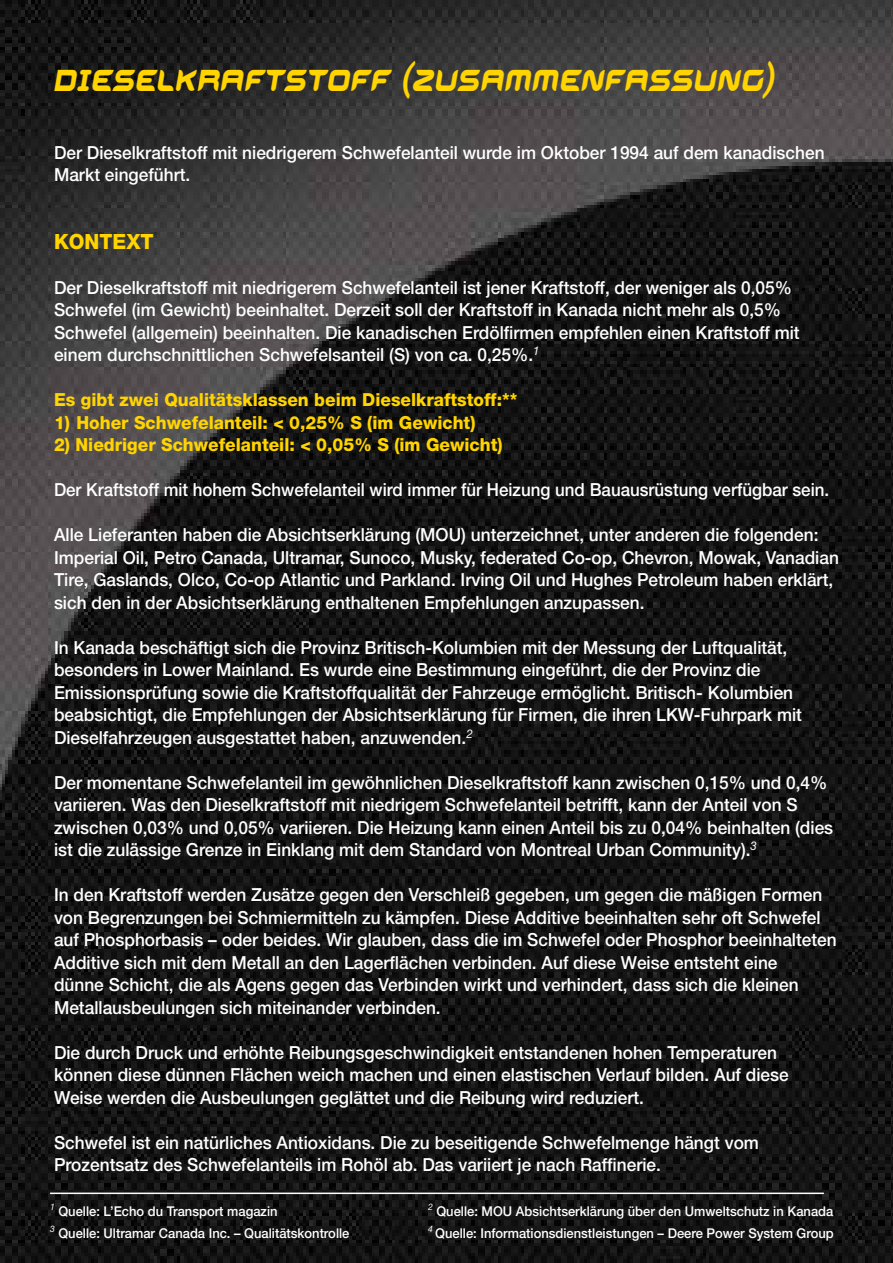
<style>
.page{position:relative;width:893px;height:1263px;background:#fff}
.page>*{position:absolute;margin:0;border:0;box-sizing:border-box;transform-origin:0 0}
.t1{font:italic 45px "Aura";color:#ffd400;scale:.8 1}
.t2{font:800 21px "Helvetica Neue LT Pro";color:#ffd400;scale:.96 1}
.t3{font:500 18px/22.5px "Helvetica Neue LT Pro";color:#fff;scale:.96 1}
.t4{font:800 18px "Helvetica Neue LT Pro";color:#ffd400;scale:.96 1}
.t5{font:500 18px "Helvetica Neue LT Pro";color:#fff;scale:.94 1}
.t6{font:500 13.5px "Helvetica Neue LT Pro";color:#fff;scale:.96 1}
</style>
<div class="page">
<img style="left:0;top:0;width:893px;height:1263px">
<hr style="left:50px;top:1192px;width:774px;height:2px;background:#fff">
<h1 class="t1" style="left:54px;top:60px;width:904px">DIESELKRAFTSTOFF (ZUSAMMENFASSUNG)</h1>
<p class="t3" style="left:54px;top:141px;width:804px">Der Dieselkraftstoff mit niedrigerem Schwefelanteil wurde im Oktober 1994 auf dem kanadischen<br>Markt eingeführt.</p>
<p class="t2" style="left:54px;top:229px;width:105px">KONTEXT</p>
<p class="t3" style="left:54px;top:276px;width:778px">Der Dieselkraftstoff mit niedrigerem Schwefelanteil ist jener Kraftstoff, der weniger als 0,05% Schwefel (im Gewicht) beeinhaltet. Derzeit soll der Kraftstoff in Kanada nicht mehr als 0,5% Schwefel (allgemein) beeinhalten. Die kanadischen Erdölfirmen empfehlen einen Kraftstoff mit einem durchschnittlichen Schwefelsanteil (S) von ca. 0,25%.<sup>1</sup></p>
<p class="t4" style="left:54px;top:389px;width:484px">Es gibt zwei Qualitätsklassen beim Dieselkraftstoff:**</p>
<p class="t4" style="left:54px;top:412px;width:441px">1) Hoher Schwefelanteil: &lt; 0,25% S (im Gewicht)</p>
<p class="t4" style="left:54px;top:434px;width:469px">2) Niedriger Schwefelanteil: &lt; 0,05% S (im Gewicht)</p>
<p class="t5" style="left:54px;top:479px;width:826px">Der Kraftstoff mit hohem Schwefelanteil wird immer für Heizung und Bauausrüstung verfügbar sein.</p>
<p class="t3" style="left:54px;top:524px;width:819px">Alle Lieferanten haben die Absichtserklärung (MOU) unterzeichnet, unter anderen die folgenden:<br>Imperial Oil, Petro Canada, Ultramar, Sunoco, Musky, federated Co-op, Chevron, Mowak, Vanadian Tire, Gaslands, Olco, Co-op Atlantic und Parkland. Irving Oil und Hughes Petroleum haben erklärt, sich den in der Absichtserklärung enthaltenen Empfehlungen anzupassen.</p>
<p class="t3" style="left:54px;top:636px;width:781px">In Kanada beschäftigt sich die Provinz Britisch-Kolumbien mit der Messung der Luftqualität, besonders in Lower Mainland. Es wurde eine Bestimmung eingeführt, die der Provinz die Emissionsprüfung sowie die Kraftstoffqualität der Fahrzeuge ermöglicht. Britisch- Kolumbien beabsichtigt, die Empfehlungen der Absichtserklärung für Firmen, die ihren LKW-Fuhrpark mit Dieselfahrzeugen ausgestattet haben, anzuwenden.<sup>2</sup></p>
<p class="t3" style="left:54px;top:771px;width:813px">Der momentane Schwefelanteil im gewöhnlichen Dieselkraftstoff kann zwischen 0,15% und 0,4% variieren. Was den Dieselkraftstoff mit niedrigem Schwefelanteil betrifft, kann der Anteil von S zwischen 0,03% und 0,05% variieren. Die Heizung kann einen Anteil bis zu 0,04% beinhalten (dies ist die zulässige Grenze in Einklang mit dem Standard von Montreal Urban Community).<sup>3</sup></p>
<p class="t3" style="left:54px;top:884px;width:817px">In den Kraftstoff werden Zusätze gegen den Verschleiß gegeben, um gegen die mäßigen Formen von Begrenzungen bei Schmiermitteln zu kämpfen. Diese Additive beeinhalten sehr oft Schwefel auf Phosphorbasis – oder beides. Wir glauben, dass die im Schwefel oder Phosphor beeinhalteten Additive sich mit dem Metall an den Lagerflächen verbinden. Auf diese Weise entsteht eine<br>dünne Schicht, die als Agens gegen das Verbinden wirkt und verhindert, dass sich die kleinen Metallausbeulungen sich miteinander verbinden.</p>
<p class="t3" style="left:54px;top:1041px;width:767px">Die durch Druck und erhöhte Reibungsgeschwindigkeit entstandenen hohen Temperaturen können diese dünnen Flächen weich machen und einen elastischen Verlauf bilden. Auf diese<br>Weise werden die Ausbeulungen geglättet und die Reibung wird reduziert.</p>
<p class="t3" style="left:54px;top:1131px;width:736px">Schwefel ist ein natürliches Antioxidans. Die zu beseitigende Schwefelmenge hängt vom<br>Prozentsatz des Schwefelanteils im Rohöl ab. Das variiert je nach Raffinerie.</p>
<p class="t6" style="left:50px;top:1203px;width:239px"><sup>1</sup> Quelle: L’Echo du Transport magazin</p>
<p class="t6" style="left:428px;top:1203px;width:424px"><sup>2</sup> Quelle: MOU Absichtserklärung über den Umweltschutz in Kanada</p>
<p class="t6" style="left:50px;top:1225px;width:313px"><sup>3</sup> Quelle: Ultramar Canada Inc. – Qualitätskontrolle</p>
<p class="t6" style="left:428px;top:1225px;width:424px"><sup>4</sup> Quelle: Informationsdienstleistungen – Deere Power System Group</p>
</div>
